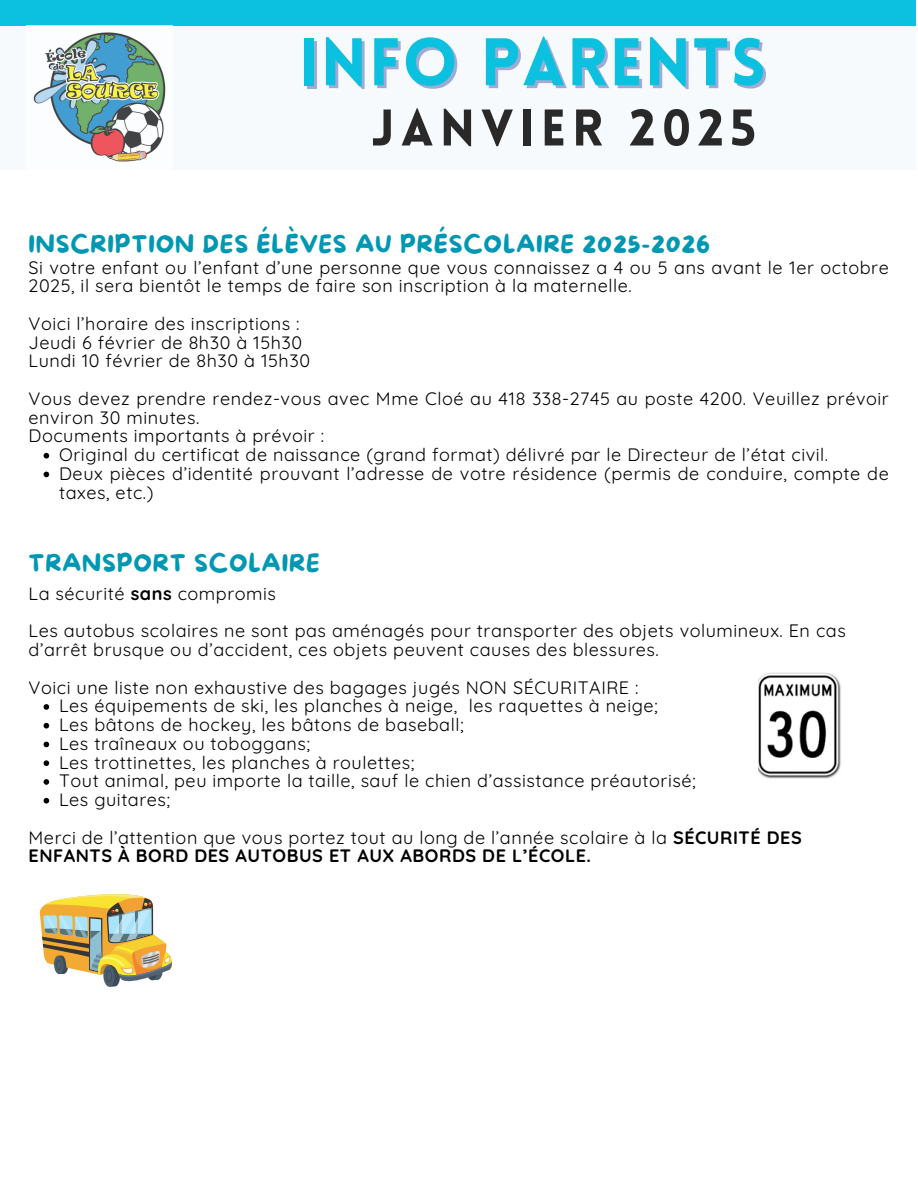
<style>
.page{position:relative;width:918px;height:1188px;background:#fff}
.page>*{position:absolute;margin:0;border:0;box-sizing:border-box;transform-origin:0 0}
.t1{font:900 65.85px "Lovelo";letter-spacing:.03em;color:#0cc0df}
.t2{font:900 50.4px "Lovelo";letter-spacing:.12em;color:#292929}
.t3{font:24px "More Sugar";letter-spacing:.03em;color:#0097b2}
.t4{font:18px/18.8px "Quicksand";letter-spacing:.03em;color:#000}
.s1{font-weight:700}
</style>
<div class="page">
<div style="left:0;top:0;width:916px;height:170px;background:#f7fafc"></div>
<div style="left:0;top:0;width:916px;height:26px;background:#0cc0df"></div>
<svg style="left:44px;top:453px;width:5px;height:6px"></svg>
<svg style="left:44px;top:472px;width:5px;height:5px"></svg>
<svg style="left:44px;top:704px;width:5px;height:6px"></svg>
<svg style="left:44px;top:723px;width:5px;height:6px"></svg>
<svg style="left:44px;top:742px;width:5px;height:5px"></svg>
<svg style="left:44px;top:760px;width:5px;height:6px"></svg>
<svg style="left:44px;top:779px;width:5px;height:6px"></svg>
<svg style="left:44px;top:798px;width:5px;height:6px"></svg>
<img style="left:26px;top:25px;width:147px;height:137px">
<img style="left:758px;top:672px;width:83px;height:107px">
<svg style="left:39px;top:894px;width:133px;height:93px"></svg>
<p class="t1" style="left:299px;top:36px;width:469px">INFO PARENTS</p>
<p class="t2" style="left:371px;top:108px;width:387px">JANVIER 2025</p>
<h3 class="t3" style="left:29px;top:231px;width:683px">INSCRIPTION DES ÉLÈVES AU PRÉSCOLAIRE 2025-2026</h3>
<p class="t4" style="left:29px;top:257px;width:862px">Si votre enfant ou l’enfant d’une personne que vous connaissez a 4 ou 5 ans avant le 1er octobre<br>2025, il sera bientôt le temps de faire son inscription à la maternelle.</p>
<p class="t4" style="left:29px;top:314px;width:283px">Voici l’horaire des inscriptions :<br>Jeudi 6 février de 8h30 à 15h30<br>Lundi 10 février de 8h30 à 15h30</p>
<p class="t4" style="left:29px;top:389px;width:862px">Vous devez prendre rendez-vous avec Mme Cloé au 418 338-2745 au poste 4200. Veuillez prévoir</p>
<p class="t4" style="left:29px;top:407px;width:172px">environ 30 minutes.</p>
<p class="t4" style="left:29px;top:426px;width:297px">Documents importants à prévoir :</p>
<p class="t4" style="left:59px;top:445px;width:771px">Original du certificat de naissance (grand format) délivré par le Directeur de l’état civil.</p>
<p class="t4" style="left:59px;top:464px;width:831px">Deux pièces d’identité prouvant l’adresse de votre résidence (permis de conduire, compte de</p>
<p class="t4" style="left:59px;top:482px;width:96px">taxes, etc.)</p>
<h3 class="t3" style="left:29px;top:550px;width:293px">TRANSPORT SCOLAIRE</h3>
<p class="t4" style="left:29px;top:574px;width:819px;line-height:37.5px">La sécurité <span class="s1">sans</span> compromis<br>Les autobus scolaires ne sont pas aménagés pour transporter des objets volumineux. En cas</p>
<p class="t4" style="left:29px;top:631px;width:632px;line-height:37.5px">d’arrêt brusque ou d’accident, ces objets peuvent causes des blessures.<br>Voici une liste non exhaustive des bagages jugés NON SÉCURITAIRE :</p>
<p class="t4" style="left:59px;top:696px;width:638px">Les équipements de ski, les planches à neige, les raquettes à neige;<br>Les bâtons de hockey, les bâtons de baseball;<br>Les traîneaux ou toboggans;<br>Les trottinettes, les planches à roulettes;<br>Tout animal, peu importe la taille, sauf le chien d’assistance préautorisé; Les guitares;</p>
<p class="t4" style="left:29px;top:827px;width:775px">Merci de l’attention que vous portez tout au long de l’année scolaire à la <span class="s1">SÉCURITÉ DES<br>ENFANTS À BORD DES AUTOBUS ET AUX ABORDS DE L’ÉCOLE.</span></p>
</div>
